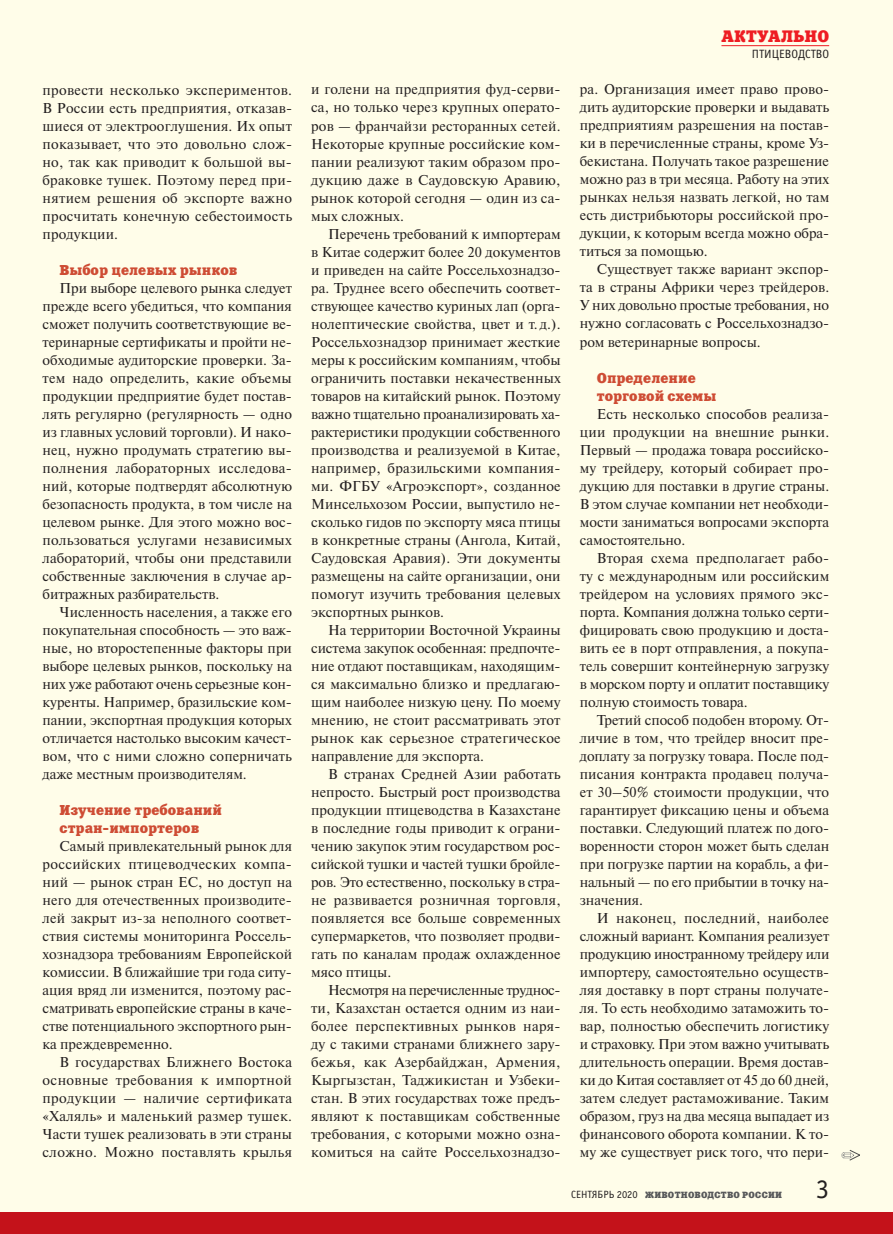
<style>
.page{position:relative;width:893px;height:1234px;background:#fff}
.page>*{position:absolute;margin:0;border:0;box-sizing:border-box;transform-origin:0 0}
.t1{font:27px "Officina Sans C";color:#231f20}
.t2{font:16.5px "Xenia C";letter-spacing:.01em;color:#ee1d23}
.t3{font:14.25px/18px "Newton C";letter-spacing:.005em;color:#231f20;text-align:justify}
.t4{font:14.25px/18px "Xenia C";color:#ce4c34}
.t5{font:12px "Officina Sans C";color:#231f20}
.t6{font:9px "Xenia C";letter-spacing:.025em;color:#57585a}
.s1{font-family:"Officina Sans C";font-size:10.5px;color:#231f20}
</style>
<div class="page">
<div style="left:0;top:0;width:893px;height:1233px;background:#fffde9"></div>
<hr style="left:721px;top:45px;width:108px;height:1px;background:#ee1d23">
<div style="left:0;top:1212px;width:893px;height:21px;background:#c4121a"></div>
<svg style="left:842px;top:1150px;width:18px;height:10px"></svg>
<p class="t3" style="left:43px;top:81px;width:251px">провести несколько экспериментов.<br>В России есть предприятия, отказав‑ шиеся от электрооглушения. Их опыт показывает, что это довольно слож‑ но, так как приводит к большой вы‑ браковке тушек. Поэтому перед при‑ нятием решения об экспорте важно просчитать конечную себестоимость продукции.</p>
<p class="t4" style="left:60px;top:261px;width:179px">Выбор целевых рынков</p>
<p class="t3" style="left:43px;top:279px;width:251px;text-indent:17px">При выборе целевого рынка следует прежде всего убедиться, что компания сможет получить соответствующие ве‑ теринарные сертификаты и пройти не‑ обходимые аудиторские проверки. За‑ тем надо определить, какие объемы продукции предприятие будет постав‑ лять регулярно (регулярность — одно из главных условий торговли). И нако‑ нец, нужно продумать стратегию вы‑ полнения лабораторных исследова‑ ний, которые подтвердят абсолютную безопасность продукта, в том числе на целевом рынке. Для этого можно вос‑ пользоваться услугами независимых лабораторий, чтобы они представили собственные заключения в случае ар‑ битражных разбирательств.</p>
<p class="t3" style="left:43px;top:603px;width:251px;text-indent:17px">Численность населения, а также его покупательная способность — это важ‑ ные, но второстепенные факторы при выборе целевых рынков, поскольку на них уже работают очень серьезные кон‑ куренты. Например, бразильские ком‑ пании, экспортная продукция которых отличается настолько высоким качест‑ вом, что с ними сложно соперничать даже местным производителям.</p>
<p class="t4" style="left:60px;top:800px;width:164px">Изучение требований стран-импортеров</p>
<p class="t3" style="left:43px;top:837px;width:251px;text-indent:17px">Самый привлекательный рынок для российских птицеводческих компа‑ ний — рынок стран ЕС, но доступ на него для отечественных производите‑ лей закрыт из‑за неполного соответ‑ ствия системы мониторинга Россель‑ хознадзора требованиям Европейской комиссии. В ближайшие три года ситу‑ ация вряд ли изменится, поэтому рас‑ сматривать европейские страны в каче‑ стве потенциального экспортного рын‑ ка преждевременно.</p>
<p class="t3" style="left:43px;top:1053px;width:251px;text-indent:17px">В государствах Ближнего Востока основные требования к импортной продукции — наличие сертификата «Халяль» и маленький размер тушек.<br>Части тушек реализовать в эти страны сложно. Можно поставлять крылья</p>
<p class="t3" style="left:311px;top:81px;width:251px">и голени на предприятия фуд-серви‑ са, но только через крупных операто‑ ров — франчайзи ресторанных сетей.<br>Некоторые крупные российские ком‑ пании реализуют таким образом про‑ дукцию даже в Саудовскую Аравию, рынок которой сегодня — один из са‑ мых сложных.</p>
<p class="t3" style="left:311px;top:225px;width:251px;text-indent:17px">Перечень требований к импортерам в Китае содержит более 20 документов и приведен на сайте Россельхознадзо‑ ра. Труднее всего обеспечить соответ‑ ствующее качество куриных лап (орга‑ нолептические свойства, цвет и т. д.).<br>Россельхознадзор принимает жесткие меры к российским компаниям, чтобы ограничить поставки некачественных товаров на китайский рынок. Поэтому важно тщательно проанализировать ха‑ рактеристики продукции собственного производства и реализуемой в Китае, например, бразильскими компания‑ ми. ФГБУ «Агроэкспорт», созданное Минсельхозом России, выпустило не‑ сколько гидов по экспорту мяса птицы в конкретные страны (Ангола, Китай, Саудовская Аравия). Эти документы размещены на сайте организации, они помогут изучить требования целевых экспортных рынков.</p>
<p class="t3" style="left:311px;top:621px;width:251px;text-indent:17px">На территории Восточной Украины система закупок особенная: предпочте‑ ние отдают поставщикам, находящим‑ ся максимально близко и предлагаю‑ щим наиболее низкую цену. По моему мнению, не стоит рассматривать этот рынок как серьезное стратегическое направление для экспорта.</p>
<p class="t3" style="left:311px;top:764px;width:251px;text-indent:17px">В странах Средней Азии работать непросто. Быстрый рост производства продукции птицеводства в Казахстане в последние годы приводит к ограни‑ чению закупок этим государством рос‑ сийской тушки и частей тушки бройле‑ ров. Это естественно, поскольку в стра‑ не развивается розничная торговля, появляется все больше современных супермаркетов, что позволяет продви‑ гать по каналам продаж охлажденное мясо птицы.</p>
<p class="t3" style="left:311px;top:980px;width:251px;text-align:left;text-indent:17px">Несмотря на перечисленные труднос&shy;ти, Казахстан остается одним из наи‑ более перспективных рынков наря‑ ду с такими странами ближнего зару&shy;бежья, как Азербайджан, Армения, Кыргызстан, Таджикистан и Узбеки&shy;стан. В этих государствах тоже предъ‑ являют к поставщикам собственные требования, с которыми можно озна‑ комиться на сайте Россельхознадзо‑</p>
<p class="t2" style="left:721px;top:26px;width:109px">АКТУАЛЬНО</p>
<p class="t5" style="left:752px;top:48px;width:79px">ПТИЦЕВОДСТВО</p>
<p class="t3" style="left:580px;top:80px;width:251px">ра. Организация имеет право прово‑ дить аудиторские проверки и выдавать предприятиям разрешения на постав‑ ки в перечисленные страны, кроме Уз‑ бекистана. Получать такое разрешение можно раз в три месяца. Работу на этих рынках нельзя назвать легкой, но там есть дистрибьюторы российской про‑ дукции, к которым всегда можно обра‑ титься за помощью.</p>
<p class="t3" style="left:580px;top:260px;width:251px;text-indent:17px">Существует также вариант экспор‑ та в страны Африки через трейдеров.<br>У них довольно простые требования, но нужно согласовать с Россельхознадзо‑ ром ветеринарные вопросы.</p>
<p class="t4" style="left:597px;top:368px;width:121px">Определение торговой схемы</p>
<p class="t3" style="left:580px;top:404px;width:251px;text-indent:17px">Есть несколько способов реализа‑ ции продукции на внешние рынки.<br>Первый — продажа товара российско‑ му трейдеру, который собирает про‑ дукцию для поставки в другие страны.<br>В этом случае компании нет необходи‑ мости заниматься вопросами экспорта самостоятельно.</p>
<p class="t3" style="left:580px;top:548px;width:251px;text-indent:17px">Вторая схема предполагает рабо‑ ту с международным или российским трейдером на условиях прямого экс‑ порта. Компания должна только серти‑ фицировать свою продукцию и доста‑ вить ее в порт отправления, а покупа‑ тель совершит контейнерную загрузку в морском порту и оплатит поставщику полную стоимость товара.</p>
<p class="t3" style="left:580px;top:710px;width:251px;text-indent:17px">Третий способ подобен второму. От‑ личие в том, что трейдер вносит пре‑ доплату за погрузку товара. После под‑ писания контракта продавец получа‑ ет 30–50% стоимости продукции, что гарантирует фиксацию цены и объема поставки. Следующий платеж по дого‑ воренности сторон может быть сделан при погрузке партии на корабль, а фи‑ нальный — по его прибытии в точку на‑ значения.</p>
<p class="t3" style="left:580px;top:908px;width:251px;text-indent:17px">И наконец, последний, наиболее сложный вариант. Компания реализует продукцию иностранному трейдеру или импортеру, самостоятельно осуществ‑ ляя доставку в порт страны получате‑ ля. То есть необходимо затаможить то‑ вар, полностью обеспечить логистику и страховку. При этом важно учитывать длительность операции. Время достав‑ ки до Китая составляет от 45 до 60 дней, затем следует растаможивание. Таким образом, груз на два месяца выпадает из финансового оборота компании. К то‑ му же существует риск того, что пери‑</p>
<p class="t6" style="left:571px;top:1188px;width:212px"><span class="s1">СЕНТЯБРЬ 2020</span> ЖИВОТНОВОДСТВО РОССИИ</p>
<h1 class="t1" style="left:816px;top:1174px;width:15px">3</h1>
</div>
